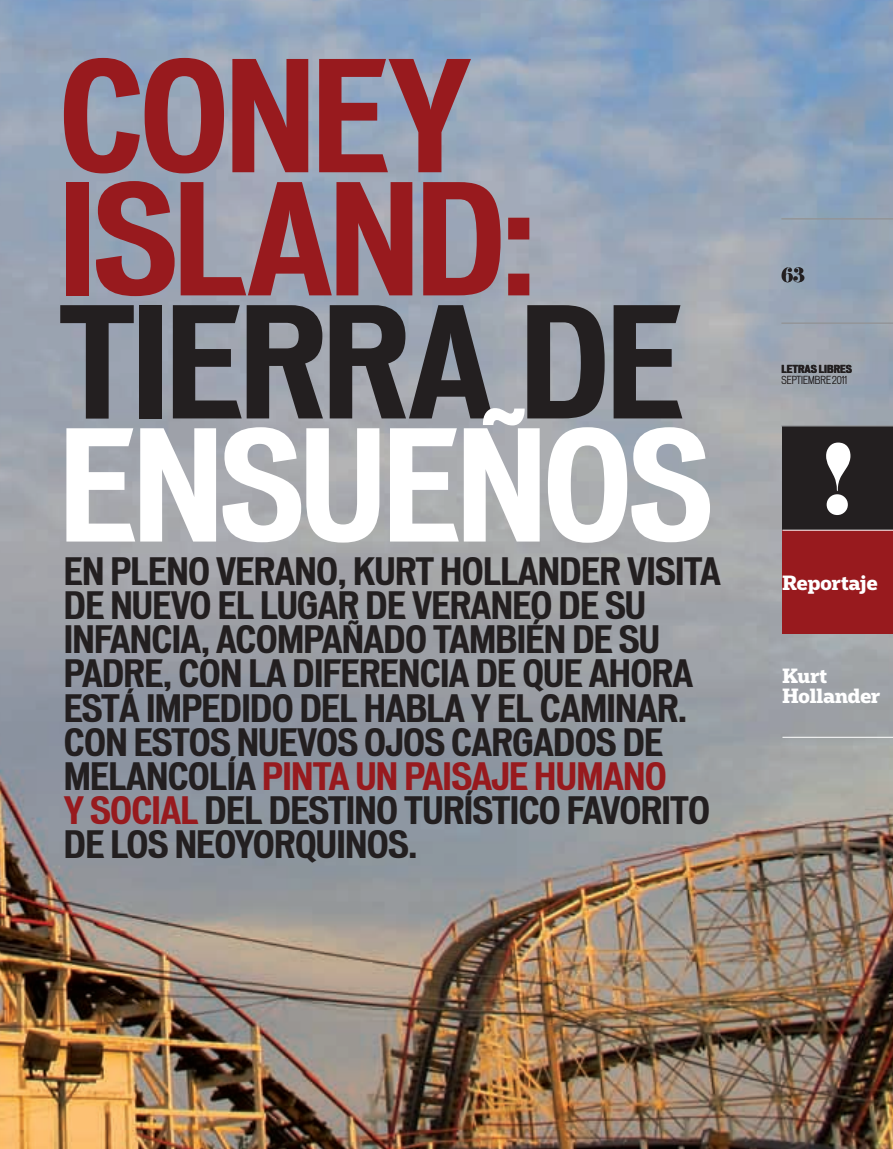
<style>
.page{position:relative;width:893px;height:1149px;background:#fff}
.page>*{position:absolute;margin:0;border:0;box-sizing:border-box;transform-origin:0 0}
.t1{font:700 condensed 147px/123px "Vonnes";letter-spacing:-.03em;color:#981a1e}
.t2{font:700 condensed 147px "Vonnes";letter-spacing:-.03em;color:#231f20}
.t3{font:700 condensed 147px "Vonnes";letter-spacing:-.03em;color:#fff}
.t4{font:700 condensed 36px/34px "Vonnes";letter-spacing:-.02em;color:#231f20}
.t5{font:700 19.5px/19.5px "Popular";color:#fff}
.t6{font:18px "Eloquent JF";color:#231f20}
.t7{font:300 condensed 10.5px "Vonnes";color:#231f20}
.t8{font:700 expanded 10.5px "Vonnes";color:#231f20}
.s1{color:#981a1e}
</style>
<div class="page">
<img style="left:0;top:0;width:893px;height:1148px">
<div style="left:782px;top:426px;width:111px;height:104px;background:#231f20"></div>
<div style="left:782px;top:530px;width:111px;height:103px;background:#981a1e"></div>
<svg style="left:826px;top:442px;width:24px;height:73px"></svg>
<hr style="left:782px;top:736px;width:111px;height:1px;background:#fff">
<hr style="left:782px;top:529px;width:111px;height:1px;background:#fff">
<hr style="left:781px;top:425px;width:112px;height:1px;background:#939598">
<hr style="left:781px;top:218px;width:112px;height:1px;background:#939598">
<hr style="left:781px;top:323px;width:112px;height:1px;background:#939598">
<h1 class="t1" style="left:59px;top:53px;width:480px">CONEY<br>ISLAND:</h1>
<h1 class="t2" style="left:59px;top:272px;width:626px">TIERRA DE</h1>
<h1 class="t3" style="left:59px;top:395px;width:656px">ENSUEÑOS</h1>
<p class="t4" style="left:64px;top:554px;width:658px">EN PLENO VERANO, KURT HOLLANDER VISITA DE NUEVO EL LUGAR DE VERANEO DE SU INFANCIA, ACOMPAÑADO TAMBIÉN DE SU PADRE, CON LA DIFERENCIA DE QUE AHORA ESTÁ IMPEDIDO DEL HABLA Y EL CAMINAR.<br>CON ESTOS NUEVOS OJOS CARGADOS DE MELANCOLÍA <span class="s1">PINTA UN PAISAJE HUMANO<br>Y SOCIAL</span> DEL DESTINO TURÍSTICO FAVORITO DE LOS NEOYORQUINOS.</p>
<p class="t6" style="left:781px;top:262px;width:25px">63</p>
<p class="t8" style="left:781px;top:363px;width:72px">LETRAS LIBRES</p>
<p class="t7" style="left:781px;top:373px;width:67px">SEPTIEMBRE 2011</p>
<p class="t5" style="left:782px;top:571px;width:97px">Reportaje</p>
<p class="t5" style="left:782px;top:665px;width:100px">Kurt<br>Hollander</p>
</div>
